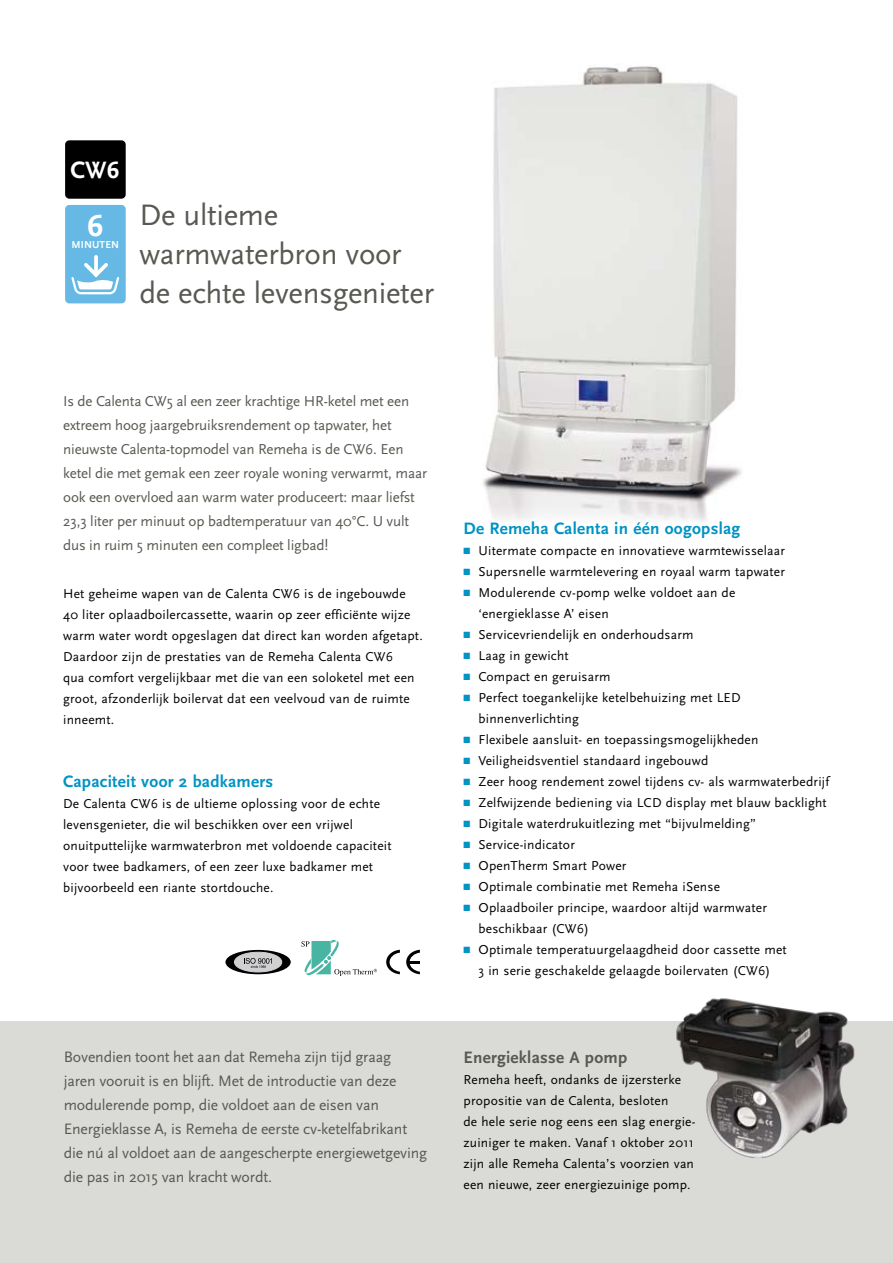
<style>
.page{position:relative;width:893px;height:1263px;background:#fff}
.page>*{position:absolute;margin:0;border:0;box-sizing:border-box;transform-origin:0 0}
.t1{font:700 31.8px "Scala Sans Pro";color:#fff}
.t2{font:30.9px/39.3px "Scala Sans Pro";letter-spacing:-.01em;color:#585952}
.t3{font:700 24.75px "Scala Sans Pro";color:#fff}
.t4{font:700 17.25px "Scala Sans Pro";letter-spacing:.015em;color:#0093c4}
.t5{font:700 17.25px "Scala Sans Pro";letter-spacing:.015em;color:#585952}
.t6{font:15.75px/24px "Scala Sans Pro";letter-spacing:-.01em;color:#585952}
.t7{font:15px/24px "Scala Sans Pro";letter-spacing:-.01em;color:#585952}
.t8{font:13.5px/21px "Scala Sans Pro";letter-spacing:.015em;color:#000}
.t9{font:700 10.5px "Scala Sans Pro";color:#fff}
.s1{color:#0093c4}
</style>
<div class="page">
<img style="left:483px;top:64px;width:259px;height:458px">
<svg style="left:225px;top:950px;width:66px;height:24px"></svg>
<div style="left:234px;top:952px;width:48px;height:20px;background:#d0d0d2;border-radius:50%"></div>
<div style="left:234px;top:952px;width:48px;height:20px;border:1px solid #d0d0d2;border-radius:50%"></div>
<svg style="left:244px;top:958px;width:28px;height:10px"></svg>
<svg style="left:301px;top:940px;width:76px;height:36px"></svg>
<svg style="left:386px;top:950px;width:14px;height:24px"></svg>
<svg style="left:406px;top:950px;width:14px;height:24px"></svg>
<div style="left:0;top:1022px;width:893px;height:241px;background:#dadad7"></div>
<div style="left:65px;top:205px;width:61px;height:98px;background:#65b9e4;border-radius:4px"></div>
<svg style="left:71px;top:255px;width:49px;height:40px"></svg>
<div style="left:65px;top:140px;width:61px;height:59px;background:#000;border-radius:4px"></div>
<img style="left:672px;top:998px;width:187px;height:160px">
<h3 class="t3" style="left:70px;top:155px;width:50px">CW6</h3>
<h1 class="t1" style="left:87px;top:206px;width:17px">6</h1>
<p class="t9" style="left:71px;top:238px;width:49px">minuten</p>
<h2 class="t2" style="left:140px;top:195px;width:296px">De ultieme warmwaterbron voor de echte levensgenieter</h2>
<p class="t7" style="left:63px;top:389px;width:365px">I s de Calenta CW5 al een zeer krachtige HR-ketel met een extreem hoog jaargebruiksrendement op tapwater, het nieuwste Calenta-topmodel van Remeha is de CW6. Een ketel die met gemak een zeer royale woning verwarmt, maar ook een overvloed aan warm water produceert: maar liefst 23,3 liter per minuut op badtemperatuur van 40°C. U vult dus in ruim 5 minuten een compleet ligbad!</p>
<p class="t8" style="left:63px;top:583px;width:361px">Het geheime wapen van de Calenta CW6 is de ingebouwde 40 liter oplaadboilercassette, waarin op zeer efficiënte wijze warm water wordt opgeslagen dat direct kan worden afgetapt.<br>Daardoor zijn de prestaties van de Remeha Calenta CW6<br>qua comfort vergelijkbaar met die van een soloketel met een groot, afzonderlijk boilervat dat een veelvoud van de ruimte inneemt.</p>
<p class="t4" style="left:63px;top:771px;width:212px">Capaciteit voor 2 badkamers</p>
<p class="t8" style="left:63px;top:793px;width:330px">De Calenta CW6 is de ultieme oplossing voor de echte levensgenieter, die wil beschikken over een vrijwel onuitputtelijke warmwaterbron met voldoende capaciteit voor twee badkamers, of een zeer luxe badkamer met bijvoorbeeld een riante stortdouche.</p>
<p class="t6" style="left:64px;top:1045px;width:365px">Bovendien toont het aan dat Remeha zijn tijd graag<br>jaren vooruit is en blijft. M et de introductie van deze modulerende pomp, die voldoet aan de eisen van Energieklasse A, is Remeha de eerste cv-ketelfabrikant die nú al voldoet aan de aangescherpte energiewetgeving die pas in 2015 van kracht wordt.</p>
<p class="t4" style="left:463px;top:518px;width:278px">De Remeha Calenta in één oogopslag</p>
<p class="t8" style="left:463px;top:540px;width:323px"><span class="s1">■</span> U itermate compacte en innovatieve warmtewisselaar</p>
<p class="t8" style="left:463px;top:561px;width:323px"><span class="s1">■</span> Supersnelle warmtelevering en royaal warm tapwater</p>
<p class="t8" style="left:478px;top:582px;width:258px;text-indent:-15px"><span class="s1">■</span> Modulerende cv-pomp welke voldoet aan de ‘energieklasse A’ eisen</p>
<p class="t8" style="left:463px;top:624px;width:232px"><span class="s1">■</span> Servicevriendelijk en onderhoudsarm</p>
<p class="t8" style="left:463px;top:645px;width:107px"><span class="s1">■</span> Laag in gewicht</p>
<p class="t8" style="left:463px;top:666px;width:149px"><span class="s1">■</span> Compact en geruisarm</p>
<p class="t8" style="left:478px;top:687px;width:247px;text-indent:-15px"><span class="s1">■</span> Perfect toegankelijke ketelbehuizing met LED binnenverlichting</p>
<p class="t8" style="left:463px;top:729px;width:296px"><span class="s1">■</span> Flexibele aansluit- en toepassingsmogelijkheden</p>
<p class="t8" style="left:463px;top:750px;width:246px"><span class="s1">■</span> Veiligheidsventiel standaard ingebouwd</p>
<p class="t8" style="left:463px;top:771px;width:369px"><span class="s1">■</span> Zeer hoog rendement zowel tijdens cv- als warmwaterbedrijf</p>
<p class="t8" style="left:463px;top:792px;width:365px"><span class="s1">■</span> Zelfwijzende bediening via LCD display met blauw backlight</p>
<p class="t8" style="left:463px;top:813px;width:294px"><span class="s1">■</span> Digitale waterdrukuitlezing met “bijvulmelding”</p>
<p class="t8" style="left:463px;top:834px;width:113px"><span class="s1">■</span> Service-indicator</p>
<p class="t8" style="left:463px;top:855px;width:165px"><span class="s1">■</span> OpenTherm Smart Power</p>
<p class="t8" style="left:463px;top:876px;width:258px"><span class="s1">■</span> Optimale combinatie met Remeha iSense</p>
<p class="t8" style="left:478px;top:897px;width:290px;text-indent:-15px"><span class="s1">■</span> O plaadboiler principe, waardoor altijd warmwater beschikbaar (CW6)</p>
<p class="t8" style="left:463px;top:939px;width:325px;text-align:center"><span class="s1">■</span> Optimale temperatuurgelaagdheid door cassette met<br>3 in serie geschakelde gelaagde boilervaten (CW6)</p>
<p class="t5" style="left:463px;top:1047px;width:166px">Energieklasse A pomp</p>
<p class="t8" style="left:463px;top:1069px;width:234px">Remeha heeft, ondanks de ijzersterke propositie van de Calenta, besloten<br>de hele serie nog eens een slag energie&shy;zuiniger te maken. Vanaf 1 oktober 2011 zijn alle Remeha Calenta’s voorzien van een nieuwe, zeer energiezuinige pomp.</p>
</div>
